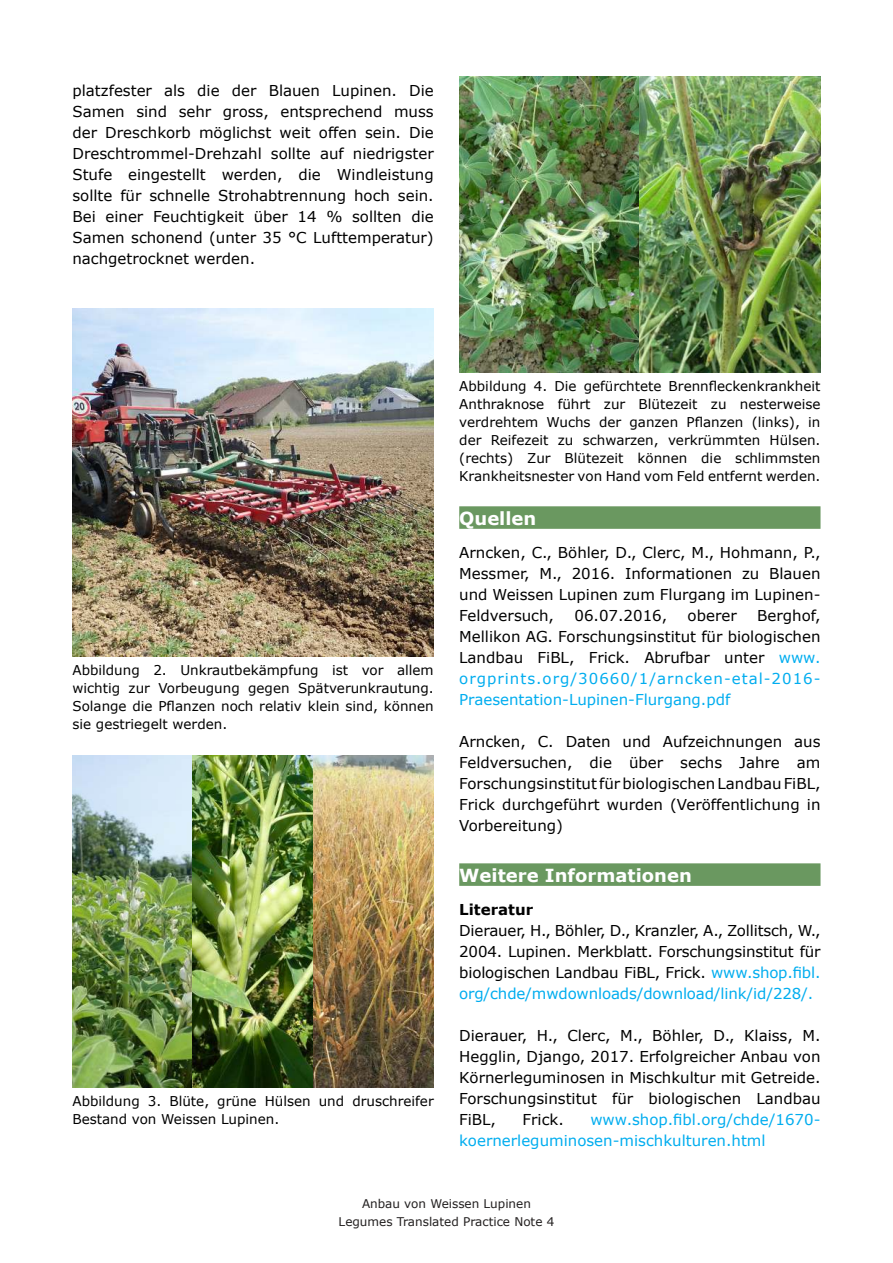
<style>
.page{position:relative;width:893px;height:1263px;background:#fff}
.page>*{position:absolute;margin:0;border:0;box-sizing:border-box;transform-origin:0 0}
.t1{font:700 18px "Verdana";color:#fff}
.t2{font:15px/21px "Verdana";color:#000;text-align:justify}
.t3{font:15px/21px "Verdana";color:#00adef}
.t4{font:700 15px "Verdana";color:#000}
.t5{font:13.5px/18px "Verdana";color:#000;text-align:justify}
.t6{font:12px/18px "Verdana";color:#221f1f;text-align:center}
.s1{color:#00adef}
</style>
<div class="page">
<div style="left:459px;top:506px;width:361px;height:23px;background:#6a9860"></div>
<div style="left:459px;top:863px;width:361px;height:23px;background:#6a9860"></div>
<img style="left:72px;top:755px;width:362px;height:332px">
<img style="left:459px;top:77px;width:361px;height:295px">
<img style="left:72px;top:308px;width:362px;height:348px">
<p class="t2" style="left:72px;top:81px;width:363px">platzfester als die der Blauen Lupinen. Die Samen sind sehr gross, entsprechend muss der Dreschkorb möglichst weit offen sein. Die Dreschtrommel-Drehzahl sollte auf niedrigster Stufe eingestellt werden, die Windleistung sollte für schnelle Strohabtrennung hoch sein.<br>Bei einer Feuchtigkeit über 14 % sollten die Samen schonend (unter 35 °C Lufttemperatur) nachgetrocknet werden.</p>
<p class="t5" style="left:72px;top:662px;width:363px">Abbildung 2. Unkrautbekämpfung ist vor allem wichtig zur Vorbeugung gegen Spätverunkrautung.<br>Solange die Pflanzen noch relativ klein sind, können sie gestriegelt werden.</p>
<p class="t5" style="left:72px;top:1093px;width:363px">Abbildung 3. Blüte, grüne Hülsen und druschreifer<br>Bestand von Weissen Lupinen.</p>
<p class="t5" style="left:459px;top:377px;width:363px">Abbildung 4. Die gefürchtete Brennfleckenkrankheit Anthraknose führt zur Blütezeit zu nesterweise verdrehtem Wuchs der ganzen Pflanzen (links), in der Reifezeit zu schwarzen, verkrümmten Hülsen. (rechts) Zur Blütezeit können die schlimmsten Krankheitsnester von Hand vom Feld entfernt werden.</p>
<p class="t1" style="left:459px;top:511px;width:79px">Quellen</p>
<p class="t2" style="left:459px;top:543px;width:363px">Arncken, C., Böhler, D., Clerc, M., Hohmann, P., Messmer, M., 2016. Informationen zu Blauen und Weissen Lupinen zum Flurgang im Lupinen-Feldversuch,</p>
<p class="t2" style="left:459px;top:606px;width:363px;text-indent:298px">Berghof, Mellikon AG. Forschungsinstitut für biologischen Landbau FiBL, Frick. Abrufbar unter <span class="s1">www. orgprints.org/30660/1/arncken-etal-2016- Praesentation-Lupinen-Flurgang.pdf</span></p>
<p class="t2" style="left:459px;top:732px;width:363px">Arncken, C. Daten und Aufzeichnungen aus Feldversuchen, die über sechs Jahre am Forschungsinstitut für biologischen Landbau FiBL, Frick durchgeführt wurden (Veröffentlichung in Vorbereitung)</p>
<p class="t1" style="left:459px;top:864px;width:234px">Weitere Informationen</p>
<p class="t4" style="left:459px;top:900px;width:75px">Literatur</p>
<p class="t2" style="left:459px;top:921px;width:363px">Dierauer, H., Böhler, D., Kranzler, A., Zollitsch, W., 2004. Lupinen. Merkblatt. Forschungsinstitut für biologischen Landbau FiBL, Frick. <span class="s1">www.shop.fibl. org/chde/mwdownloads/download/link/id/228/.</span></p>
<p class="t2" style="left:459px;top:1026px;width:363px">Dierauer, H., Clerc, M., Böhler, D., Klaiss, M.<br>Hegglin, Django, 2017. Erfolgreicher Anbau von Körnerleguminosen in Mischkultur mit Getreide.<br>Forschungsinstitut für biologischen Landbau FiBL,</p>
<p class="t2" style="left:574px;top:606px;width:94px">06.07.2016,</p>
<p class="t2" style="left:688px;top:606px;width:51px">oberer</p>
<p class="t3" style="left:459px;top:1109px;width:363px;text-indent:131px">www.shop.fibl.org/chde/1670- koernerleguminosen-mischkulturen.html</p>
<p class="t2" style="left:523px;top:1110px;width:43px">Frick.</p>
<p class="t6" style="left:339px;top:1195px;width:217px">Anbau von Weissen Lupinen<br>Legumes Translated Practice Note 4</p>
</div>
